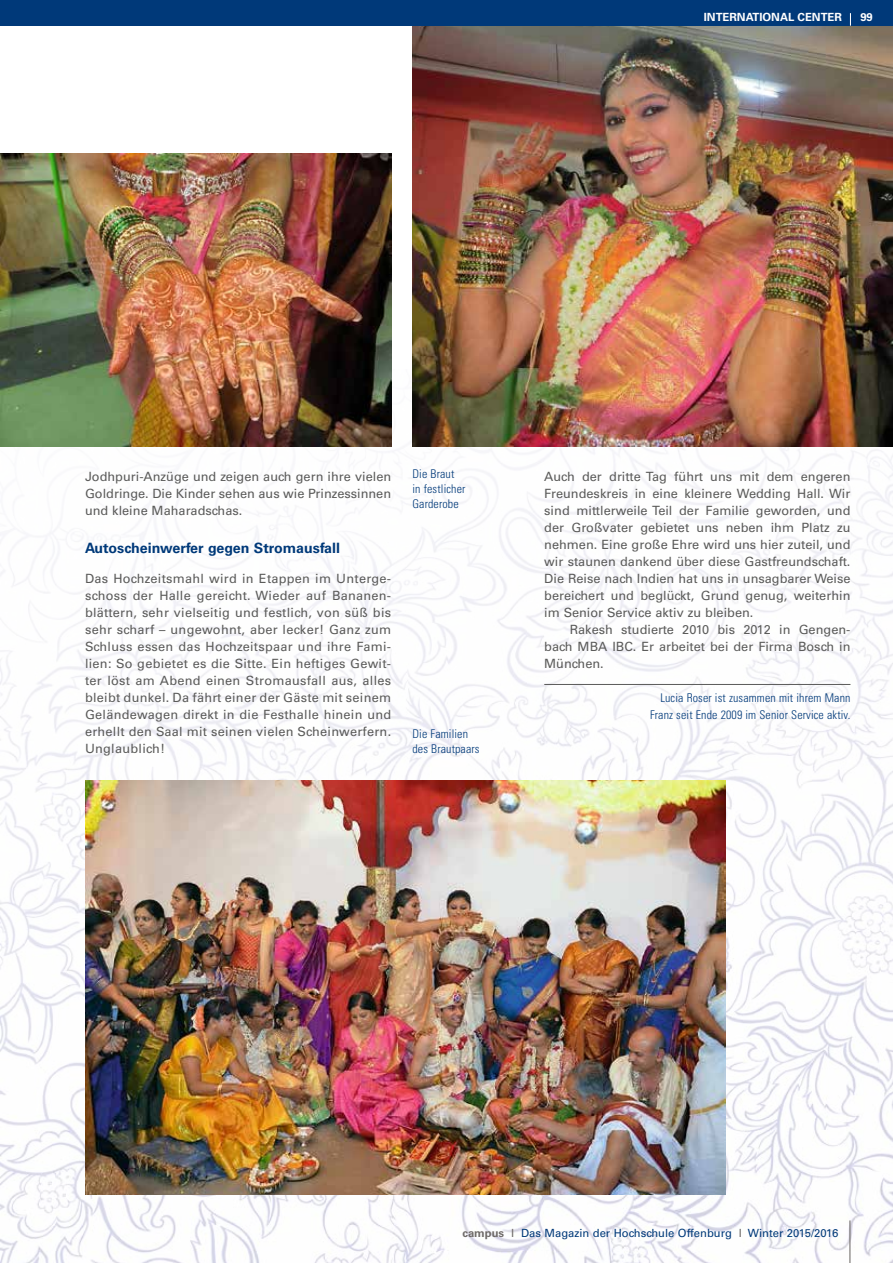
<style>
.page{position:relative;width:893px;height:1263px;background:#fff}
.page>*{position:absolute;margin:0;border:0;box-sizing:border-box;transform-origin:0 0}
.t1{font:700 14.25px "Univers LT Std";color:#003979}
.t2{font:12.75px/17px "Univers LT Std";color:#5b5b5a;text-align:justify}
.t3{font:300 condensed 12px/15px "Univers";letter-spacing:.01em;color:#003979}
.t4{font:11.25px "Univers LT Std";color:#003979}
.t5{font:700 11.25px "Univers LT Std";color:#fff}
.s1{font-weight:700;color:#6e6a68}
.s2{color:#6e6a68}
</style>
<div class="page">
<img style="left:0;top:370px;width:893px;height:893px">
<img style="left:412px;top:26px;width:481px;height:420px">
<div style="left:0;top:0;width:893px;height:26px;background:#003979"></div>
<svg style="left:850px;top:13px;width:1px;height:13px"></svg>
<hr style="left:849px;top:1220px;width:1px;height:43px;background:#6e6a68">
<hr style="left:544px;top:684px;width:306px;height:1px;background:#5b5b5a">
<img style="left:0;top:153px;width:391px;height:294px">
<img style="left:85px;top:781px;width:641px;height:414px">
<p class="t5" style="left:704px;top:10px;width:140px">INTERNATIONAL CENTER</p>
<p class="t5" style="left:860px;top:10px;width:14px">99</p>
<p class="t2" style="left:85px;top:468px;width:308px">Jodhpuri-Anzüge und zeigen auch gern ihre vielen Goldringe. Die Kinder sehen aus wie Prinzessinnen und kleine Maharadschas.</p>
<p class="t1" style="left:85px;top:540px;width:257px">Autoscheinwerfer gegen Stromausfall</p>
<p class="t2" style="left:85px;top:570px;width:308px">Das Hochzeitsmahl wird in Etappen im Unterge&shy;schoss der Halle gereicht. Wieder auf Bananen&shy;blättern, sehr vielseitig und festlich, von süß bis sehr scharf – ungewohnt, aber lecker! Ganz zum Schluss essen das Hochzeitspaar und ihre Fami&shy;lien: So gebietet es die Sitte. Ein heftiges Gewit&shy;ter löst am Abend einen Stromausfall aus, alles bleibt dunkel. Da fährt einer der Gäste mit seinem Geländewagen direkt in die Festhalle hinein und erhellt den Saal mit seinen vielen Scheinwerfern.<br>Unglaublich!</p>
<p class="t3" style="left:412px;top:467px;width:55px">Die Braut<br>in festlicher<br>Garderobe</p>
<p class="t3" style="left:412px;top:726px;width:69px">Die Familien des Brautpaars</p>
<p class="t2" style="left:544px;top:468px;width:308px">Auch der dritte Tag führt uns mit dem engeren Freundeskreis in eine kleinere Wedding Hall. Wir sind mittlerweile Teil der Familie geworden, und der Großvater gebietet uns neben ihm Platz zu nehmen. Eine große Ehre wird uns hier zuteil, und wir staunen dankend über diese Gastfreundschaft.<br>Die Reise nach Indien hat uns in unsagbarer Weise bereichert und beglückt, Grund genug, weiterhin im Senior Service aktiv zu bleiben.</p>
<p class="t2" style="left:544px;top:621px;width:308px;text-indent:26px">Rakesh studierte 2010 bis 2012 in Gengen&shy;bach MBA IBC. Er arbeitet bei der Firma Bosch in München.</p>
<p class="t3" style="left:650px;top:689px;width:202px;line-height:17px;text-align:right">Lucia Roser ist zusammen mit ihrem Mann<br>Franz seit Ende 2009 im Senior Service aktiv.</p>
<p class="t4" style="left:462px;top:1226px;width:378px"><span class="s1">campus</span> <span class="s2">I</span> Das Magazin der Hochschule Offenburg <span class="s2">I</span> Winter 2015/2016</p>
</div>
